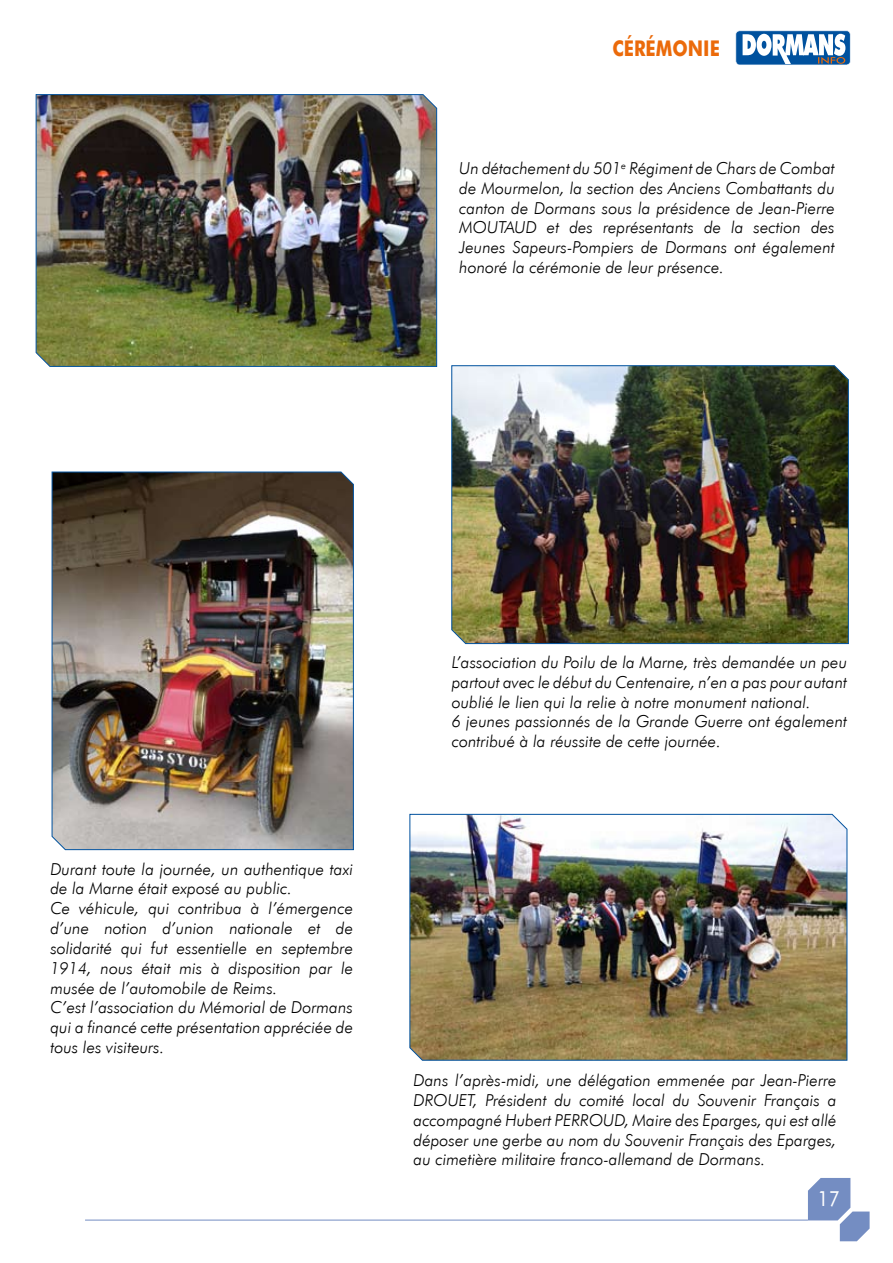
<style>
.page{position:relative;width:893px;height:1263px;background:#fff}
.page>*{position:absolute;margin:0;border:0;box-sizing:border-box;transform-origin:0 0}
.t1{font:700 21.6px "Futura BT";color:#eb6a0a;scale:.83 1}
.t2{font:21px "Futura BT";color:#fff;scale:.9 1}
.t3{font:italic 300 16.5px/19.8px "Futura BT";color:#000;text-align:justify}
</style>
<div class="page">
<img style="left:35px;top:94px;width:402px;height:273px">
<img style="left:51px;top:471px;width:303px;height:379px">
<img style="left:451px;top:365px;width:398px;height:279px">
<img style="left:409px;top:814px;width:439px;height:247px">
<div style="left:736px;top:31px;width:114px;height:34px;background:#00519e;border-radius:4px"></div>
<div style="left:736px;top:31px;width:114px;height:34px;border:1px solid #fff;border-radius:4px"></div>
<svg style="left:743px;top:34px;width:102px;height:30px"></svg>
<hr style="left:85px;top:1220px;width:723px;height:1px;background:#748dc2">
<svg style="left:808px;top:1178px;width:62px;height:63px"></svg>
<h1 class="t1" style="left:613px;top:35px;width:131px">CÉRÉMONIE</h1>
<p class="t3" style="left:459px;top:158px;width:377px">Un détachement du 501<sup>e</sup> Régiment de Chars de Combat de Mourmelon, la section des Anciens Combattants du canton de Dormans sous la présidence de Jean-Pierre MOUTAUD et des représentants de la section des Jeunes Sapeurs-Pompiers de Dormans ont également honoré la cérémonie de leur présence.</p>
<p class="t3" style="left:50px;top:859px;width:304px;text-align:left">Durant toute la journée, un authentique taxi de la Marne était exposé au public.<br>Ce véhicule, qui contribua à l’émergence d’une notion d’union nationale et de solidarité qui fut essentielle en septembre 1914, nous était mis à disposition par le musée de l’automobile de Reims.<br>C’est l’association du Mémorial de Dormans qui a financé cette présentation appréciée de tous les visiteurs.</p>
<p class="t3" style="left:452px;top:652px;width:397px;text-align:left">L’association du Poilu de la Marne, très demandée un peu partout avec le début du Centenaire, n’en a pas pour autant oublié le lien qui la relie à notre monument national.<br>6 jeunes passionnés de la Grande Guerre ont également contribué à la réussite de cette journée.</p>
<p class="t3" style="left:413px;top:1070px;width:425px">Dans l’après-midi, une délégation emmenée par Jean-Pierre DROUET, Président du comité local du Souvenir Français a accompagné Hubert PERROUD, Maire des Eparges, qui est allé déposer une gerbe au nom du Souvenir Français des Eparges, au cimetière militaire franco-allemand de Dormans.</p>
<p class="t2" style="left:817px;top:1185px;width:26px">17</p>
</div>
